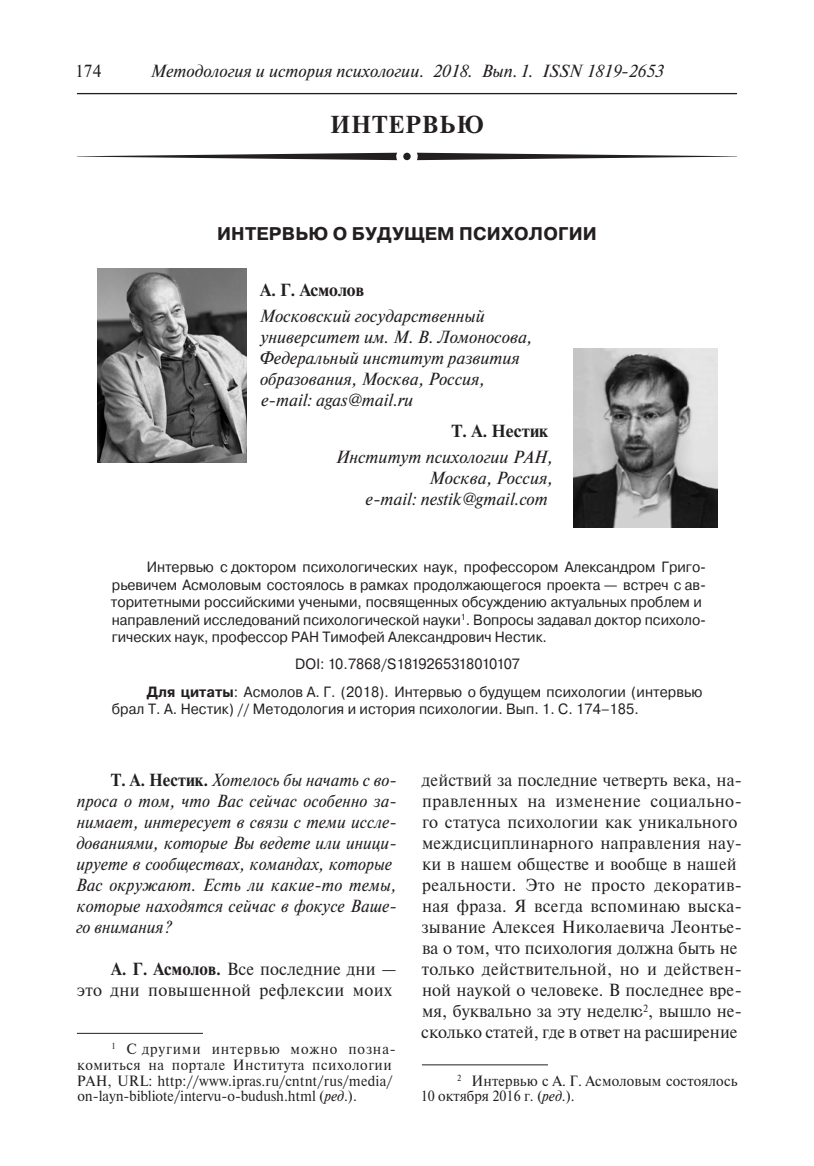
<style>
.page{position:relative;width:814px;height:1166px;background:#fff}
.page>*{position:absolute;margin:0;border:0;box-sizing:border-box;transform-origin:0 0}
.t1{font:700 24.5px "Newton";letter-spacing:.035em;color:#231f20}
.t2{font:700 18.38px "Pragmatica";letter-spacing:.01em;color:#231f20}
.t3{font:17.5px/21px "Newton";letter-spacing:.01em;color:#231f20;text-align:right;scale:.96 1}
.t4{font:italic 17.5px/21px "Newton";color:#231f20;scale:.96 1}
.t5{font:italic 17.5px/21px "Newton";color:#231f20}
.t6{font:700 17.5px "Newton";color:#231f20}
.t7{font:17.5px "Newton";letter-spacing:.01em;color:#231f20}
.t8{font:14.88px/17.5px "Pragmatica";color:#231f20;scale:.95 1}
.t9{font:14.88px/15.8px "Newton";letter-spacing:.035em;color:#231f20;scale:.95 1}
.t10{font:14.88px/15.8px "Newton";letter-spacing:.015em;color:#231f20;scale:.95 1}
.s1{font-weight:700}
.s2{font-weight:700;font-style:normal}
.s3{font-style:italic}
</style>
<div class="page">
<hr style="left:77px;top:93px;width:660px;height:1px;background:#231f20">
<div style="left:403px;top:153px;width:7px;height:7px;background:#231f20;border-radius:50%"></div>
<svg style="left:417px;top:153px;width:320px;height:7px"></svg>
<svg style="left:77px;top:153px;width:320px;height:7px"></svg>
<img style="left:97px;top:269px;width:149px;height:193px">
<hr style="left:77px;top:1033px;width:126px;height:1px;background:#231f20">
<hr style="left:422px;top:1064px;width:126px;height:1px;background:#231f20">
<img style="left:573px;top:349px;width:144px;height:178px">
<p class="t7" style="left:75px;top:58px;width:28px">174</p>
<p class="t5" style="left:150px;top:61px;width:514px">Методология и история психологии. 2018. Вып.1. ISSN 1819-2653</p>
<h1 class="t1" style="left:330px;top:109px;width:155px">ИНТЕРВЬЮ</h1>
<p class="t2" style="left:217px;top:222px;width:381px">ИНТЕРВЬЮ О БУДУЩЕМ ПСИХОЛОГИИ</p>
<p class="t6" style="left:260px;top:279px;width:105px">А. Г. Асмолов</p>
<p class="t5" style="left:259px;top:306px;width:274px">Московский государственный университет им. М. В. Ломоносова,<br>Федеральный институт развития образования, Москва, Россия, e‑mail: agas@mail.ru</p>
<p class="t6" style="left:451px;top:420px;width:98px">Т. А. Нестик</p>
<p class="t5" style="left:336px;top:446px;width:218px;text-align:right">Институт психологии РАН,<br>Москва, Россия,<br>e‑mail: nestik@gmail.com</p>
<p class="t8" style="left:111px;top:558px;width:628px;text-indent:36px">Интервью с доктором психологических наук, профессором Александром Григо&shy;рьевичем Асмоловым состоялось в рамках продолжающегося проекта — встреч с ав&shy;торитетными российскими учеными, посвященных обсуждению актуальных проблем и направлений исследований психологической науки<sup>1</sup>. Вопросы задавал доктор психоло&shy;гических наук, профессор РАН Тимофей Александрович Нестик.</p>
<p class="t8" style="left:147px;top:651px;width:586px;line-height:27.5px;text-indent:148px">DOI: 10.7868/S1819265318010107<br><span class="s1">Для цитаты</span>: Асмолов А. Г. (2018). Интервью о будущем психологии (интервью</p>
<p class="t8" style="left:112px;top:701px;width:556px">брал Т. А. Нестик) // Методология и история психологии. Вып. 1. С. 174–185.</p>
<p class="t4" style="left:76px;top:770px;width:335px;text-indent:35px"><span class="s2">Т. А. Нестик.</span> Хотелось бы начать с во&shy;проса о том, что Вас сейчас особенно за&shy;нимает, интересует в связи с теми иссле&shy;дованиями, которые Вы ведете или иници&shy;ируете в сообществах, командах, которые Вас окружают. Есть ли какие‑то темы, которые находятся сейчас в фокусе Ваше&shy;го внимания?<sup>1</sup></p>
<p class="t3" style="left:77px;top:958px;width:334px"><span class="s1">А. Г. Асмолов.</span> Все последние дни —<br>это дни повышенной рефлексии моих</p>
<p class="t9" style="left:77px;top:1040px;width:337px;text-indent:35px"><sup>1</sup> С другими интервью можно позна&shy;комиться на портале Института психологии РАН, URL: http://www.ipras.ru/cntnt/rus/media/ on‑layn‑bibliote/intervu‑o‑budush.html (<span class="s3">ред</span>.).</p>
<p class="t3" style="left:421px;top:769px;width:335px;text-align:left">действий за последние четверть века, на&shy;правленных на изменение социально&shy;го статуса психологии как уникального междисциплинарного направления нау&shy;ки в нашем обществе и вообще в нашей реальности. Это не просто декоратив&shy;ная фраза. Я всегда вспоминаю выска&shy;зывание Алексея Николаевича Леонтье&shy;ва о том, что психология должна быть не только действительной, но и действен&shy;ной наукой о человеке. В последнее вре&shy;мя, буквально за эту неделю<sup>2</sup>, вышло не&shy;сколько статей, где в ответ на расширение</p>
<p class="t10" style="left:420px;top:1072px;width:335px;text-indent:37px"><sup>2</sup> Интервью с А. Г. Асмоловым состоялось<br>10 октября 2016 г. (<span class="s3">ред</span>.).</p>
</div>
